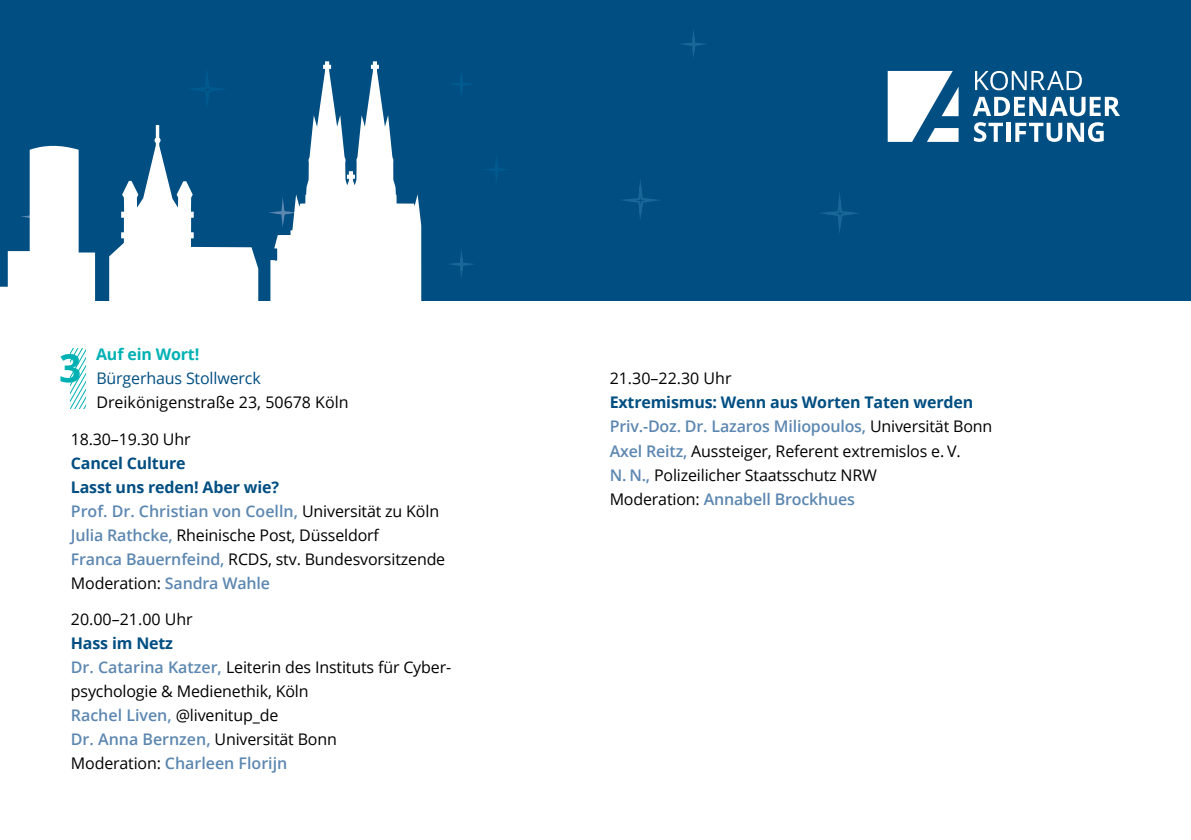
<style>
.page{position:relative;width:1191px;height:840px;background:#fff}
.page>*{position:absolute;margin:0;border:0;box-sizing:border-box;transform-origin:0 0}
.Fließtext{font:700 39px "Open Sans";color:#00b1b3}
.Fließtext-2{font:16px/24px "Open Sans";letter-spacing:-.01em;color:#000}
.Fließtext-3{font:600 16px "Open Sans";color:#5c87b1}
.Fließtext-4{font:700 16px "Open Sans";letter-spacing:-.01em;color:#004e82}
.Standort{font:16px/24px "Open Sans";color:#000}
.Veranstaltungsart{font:700 16px "Open Sans";letter-spacing:-.01em;color:#00b1b3}
.s1{color:#004e82}
.s2{font-weight:400;color:#000}
.s3{font-weight:600;color:#5c87b1}
</style>
<div class="page">
<div style="left:0;top:0;width:1191px;height:300px;background:#004e82"></div>
<svg style="left:71px;top:349px;width:14px;height:59px"></svg>
<svg style="left:975px;top:71px;width:106px;height:19px"></svg>
<svg style="left:972px;top:97px;width:148px;height:19px"></svg>
<svg style="left:974px;top:122px;width:29px;height:20px"></svg>
<hr style="left:1006px;top:123px;width:4px;height:19px;background:#fff">
<svg style="left:1015px;top:122px;width:88px;height:20px"></svg>
<svg style="left:887px;top:71px;width:71px;height:71px"></svg>
<svg style="left:821px;top:198px;width:38px;height:35px"></svg>
<svg style="left:450px;top:35px;width:255px;height:242px"></svg>
<svg style="left:0;top:61px;width:421px;height:240px"></svg>
<p class="Veranstaltungsart" style="left:96px;top:343px;width:105px">Auf ein Wort!</p>
<p class="Standort" style="left:96px;top:366px;width:254px"><span class="s1">Bürgerhaus Stollwerck<br></span>Dreikönigenstraße 23, 50678 Köln</p>
<p class="Fließtext-2" style="left:71px;top:426px;width:121px">18.30–19.30 Uhr</p>
<p class="Fließtext-4" style="left:71px;top:451px;width:116px">Cancel Culture</p>
<p class="Fließtext-4" style="left:71px;top:475px;width:210px">Lasst uns reden! Aber wie?</p>
<p class="Fließtext-3" style="left:71px;top:499px;width:370px">Prof. Dr. Christian von Coelln, <span class="s2">Universität zu Köln</span></p>
<p class="Fließtext-2" style="left:71px;top:522px;width:310px"><span class="s3">Julia Rathcke,</span> Rheinische Post, Düsseldorf</p>
<p class="Fließtext-2" style="left:71px;top:546px;width:376px"><span class="s3">Franca Bauernfeind,</span> RCDS, stv. Bundesvorsitzende</p>
<p class="Fließtext-2" style="left:71px;top:570px;width:201px">Moderation: <span class="s3">Sandra Wahle</span></p>
<p class="Fließtext-2" style="left:71px;top:606px;width:123px">20.00–21.00 Uhr</p>
<p class="Fließtext-4" style="left:71px;top:631px;width:104px">Hass im Netz</p>
<p class="Fließtext-2" style="left:71px;top:654px;width:382px"><span class="s3">Dr. Catarina Katzer,</span> Leiterin des Instituts für Cyber&shy;psychologie &amp; Medienethik, Köln</p>
<p class="Fließtext-2" style="left:71px;top:702px;width:209px"><span class="s3">Rachel Liven,</span> @livenitup_de</p>
<p class="Fließtext-3" style="left:71px;top:727px;width:268px">Dr. Anna Bernzen, <span class="s2">Universität Bonn</span></p>
<p class="Fließtext-3" style="left:71px;top:751px;width:218px"><span class="s2">Moderation:</span> Charleen Florijn</p>
<p class="Fließtext" style="left:59px;top:340px;width:24px">3</p>
<p class="Fließtext-2" style="left:609px;top:366px;width:123px">21.30–22.30 Uhr</p>
<p class="Fließtext-4" style="left:609px;top:391px;width:365px">Extremismus: Wenn aus Worten Taten werden</p>
<p class="Fließtext-3" style="left:609px;top:415px;width:384px">Priv.-Doz. Dr. Lazaros Miliopoulos, <span class="s2">Universität Bonn</span></p>
<p class="Fließtext-2" style="left:609px;top:438px;width:353px"><span class="s3">Axel Reitz,</span> Aussteiger, Referent extremislos e. V.</p>
<p class="Fließtext-2" style="left:609px;top:462px;width:269px"><span class="s3">N. N.,</span> Polizeilicher Staatsschutz NRW</p>
<p class="Fließtext-3" style="left:609px;top:487px;width:247px"><span class="s2">Moderation:</span> Annabell Brockhues</p>
</div>
